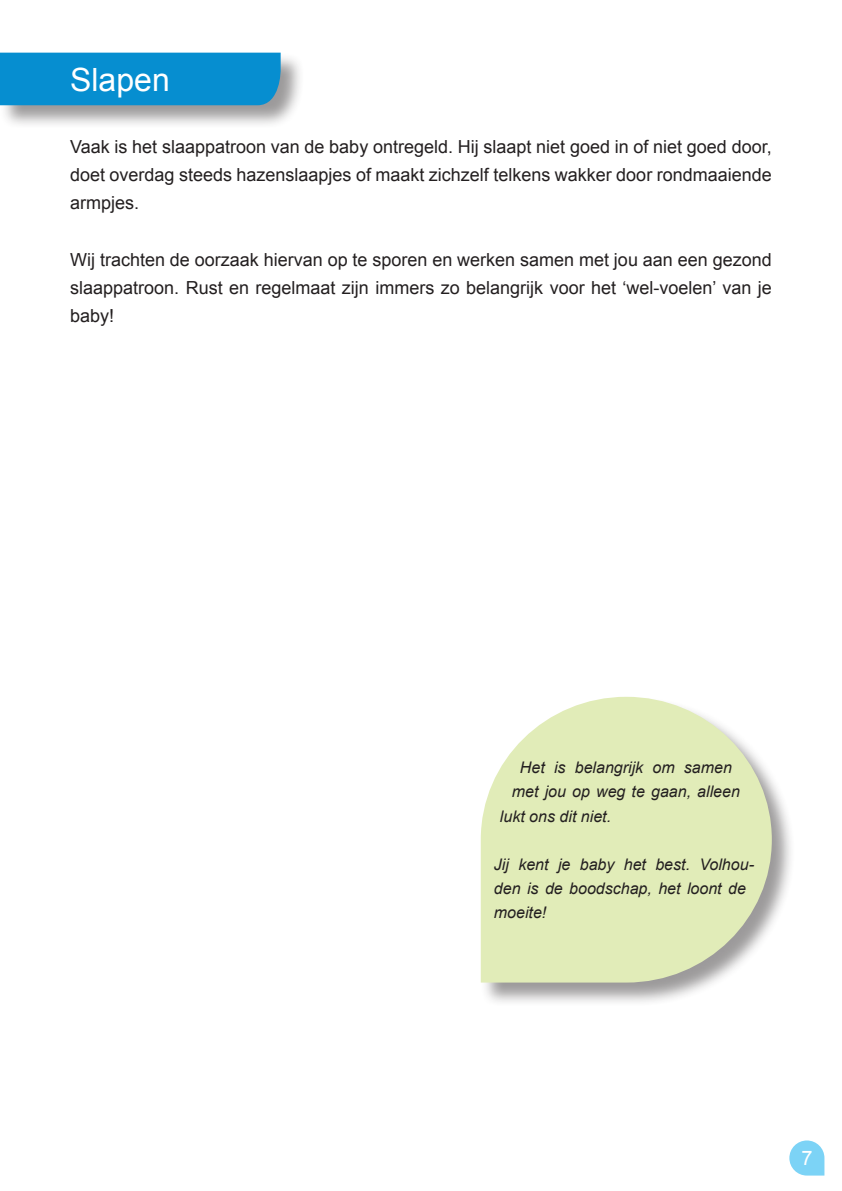
<style>
.page{position:relative;width:842px;height:1191px;background:#fff}
.page>*{position:absolute;margin:0;border:0;box-sizing:border-box;transform-origin:0 0}
._2_1_Titel_balk{font:32px "Arial";color:#fff}
.t1{font:20px "Arial";color:#fff}
._3_1_Bodytekst{font:18px/28px "Arial";color:#231f20;text-align:justify}
._3_3_Nota{font:italic 16px/24px "Arial";color:#231f20}
</style>
<div class="page">
<svg style="left:789px;top:1140px;width:35px;height:35px"></svg>
<div style="left:0;top:53px;width:305px;height:77px;background:#231f20;opacity:.45"></div>
<div style="left:0;top:53px;width:281px;height:52px;background:#068ed0"></div>
<div style="left:481px;top:697px;width:315px;height:309px;background:#231f20;opacity:.45"></div>
<svg style="left:481px;top:697px;width:291px;height:285px;background:#e2ebc0"></svg>
<p class="_2_1_Titel_balk" style="left:70px;top:58px;width:101px">Slapen</p>
<p class="_3_1_Bodytekst" style="left:70px;top:133px;width:703px">Vaak is het slaappatroon van de baby ontregeld. Hij slaapt niet goed in of niet goed door, doet overdag steeds hazenslaapjes of maakt zichzelf telkens wakker door rondmaaiende armpjes.</p>
<p class="_3_1_Bodytekst" style="left:70px;top:245px;width:703px">Wij trachten de oorzaak hiervan op te sporen en werken samen met jou aan een gezond slaappatroon. Rust en regelmaat zijn immers zo belangrijk voor het ‘wel-voelen’ van je baby!</p>
<p class="_3_3_Nota" style="left:520px;top:756px;width:213px">Het is belangrijk om samen</p>
<p class="_3_3_Nota" style="left:512px;top:780px;width:229px">met jou op weg te gaan, alleen</p>
<p class="_3_3_Nota" style="left:500px;top:804px;width:113px">lukt ons dit niet.</p>
<p class="_3_3_Nota" style="left:494px;top:852px;width:262px">Jij kent je baby het best. Volhou&shy;den is de boodschap, het loont de moeite!</p>
<p class="t1" style="left:801px;top:1145px;width:13px">7</p>
</div>
